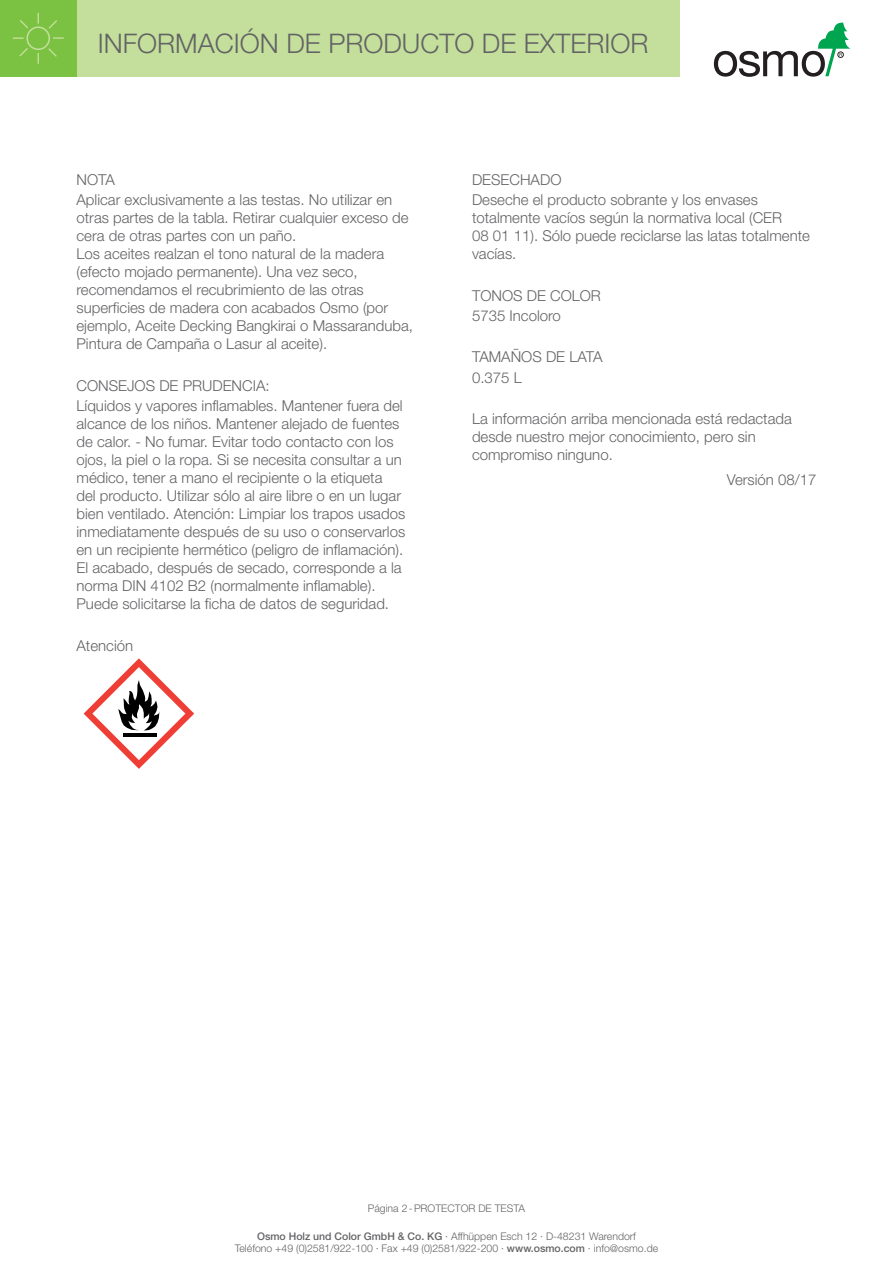
<style>
.page{position:relative;width:893px;height:1263px;background:#fff}
.page>*{position:absolute;margin:0;border:0;box-sizing:border-box;transform-origin:0 0}
.t1{font:300 27px "Helvetica Neue";color:#636366}
.Produkt_Backtext{font:300 15px/18px "Helvetica Neue";color:#636366}
.PI_Fließtext_Head{font:300 15px "Helvetica Neue";color:#636366}
.PI_Seitenangabe{font:300 10.5px/12.6px "Helvetica Neue";color:#636366;text-align:center}
.s1{font-weight:500}
</style>
<div class="page">
<div style="left:77px;top:0;width:603px;height:77px;background:#c4df9b"></div>
<svg style="left:714px;top:23px;width:136px;height:54px"></svg>
<div style="left:0;top:0;width:77px;height:77px;background:#7bc142"></div>
<svg style="left:12px;top:12px;width:52px;height:52px"></svg>
<svg style="left:84px;top:658px;width:110px;height:111px"></svg>
<hr style="left:123px;top:734px;width:34px;height:3px;background:#000">
<h1 class="t1" style="left:98px;top:27px;width:552px">INFORMACIÓN DE PRODUCTO DE EXTERIOR</h1>
<p class="PI_Fließtext_Head" style="left:77px;top:171px;width:40px">NOTA</p>
<p class="Produkt_Backtext" style="left:77px;top:191px;width:334px">Aplicar exclusivamente a las testas. No utilizar en otras partes de la tabla. Retirar cualquier exceso de cera de otras partes con un paño.</p>
<p class="Produkt_Backtext" style="left:77px;top:245px;width:338px">Los aceites realzan el tono natural de la madera (efecto mojado permanente). Una vez seco, recomendamos el recubrimiento de las otras superficies de madera con acabados Osmo (por ejemplo, Aceite Decking Bangkirai o Massaranduba, Pintura de Campaña o Lasur al aceite).</p>
<p class="PI_Fließtext_Head" style="left:77px;top:376px;width:195px">CONSEJOS DE PRUDENCIA:</p>
<p class="Produkt_Backtext" style="left:77px;top:396px;width:330px">Líquidos y vapores inflamables. Mantener fuera del alcance de los niños. Mantener alejado de fuentes de calor. - No fumar. Evitar todo contacto con los ojos, la piel o la ropa. Si se necesita consultar a un médico, tener a mano el recipiente o la etiqueta del producto. Utilizar sólo al aire libre o en un lugar bien ventilado. Atención: Limpiar los trapos usados inmediatamente después de su uso o conservarlos en un recipiente hermético (peligro de inflamación).<br>El acabado, después de secado, corresponde a la norma DIN 4102 B2 (normalmente inflamable).<br>Puede solicitarse la ficha de datos de seguridad.</p>
<p class="Produkt_Backtext" style="left:77px;top:636px;width:58px">Atención</p>
<p class="PI_Fließtext_Head" style="left:472px;top:171px;width:91px">DESECHADO</p>
<p class="Produkt_Backtext" style="left:472px;top:191px;width:339px">Deseche el producto sobrante y los envases totalmente vacíos según la normativa local (CER<br>08 01 11). Sólo puede reciclarse las latas totalmente vacías.</p>
<p class="PI_Fließtext_Head" style="left:472px;top:286px;width:130px">TONOS DE COLOR</p>
<p class="Produkt_Backtext" style="left:472px;top:306px;width:90px">5735 Incoloro</p>
<p class="PI_Fließtext_Head" style="left:472px;top:348px;width:132px">TAMAÑOS DE LATA</p>
<p class="Produkt_Backtext" style="left:472px;top:368px;width:51px">0.375 L</p>
<p class="Produkt_Backtext" style="left:472px;top:409px;width:321px">La información arriba mencionada está redactada desde nuestro mejor conocimiento, pero sin compromiso ninguno.</p>
<p class="Produkt_Backtext" style="left:727px;top:470px;width:91px">Versión 08/17</p>
<p class="PI_Seitenangabe" style="left:368px;top:1202px;width:159px">Página 2-PROTECTOR DE TESTA</p>
<p class="PI_Seitenangabe" style="left:235px;top:1229px;width:425px"><span class="s1">Osmo Holz und Color GmbH &amp; Co. KG</span> · Affhüppen Esch 12 · D-48231 Warendorf<br>Teléfono +49 (0)2581/922-100 · Fax +49 (0)2581/922-200 · <span class="s1">www.osmo.com</span> · info@osmo.de</p>
</div>
